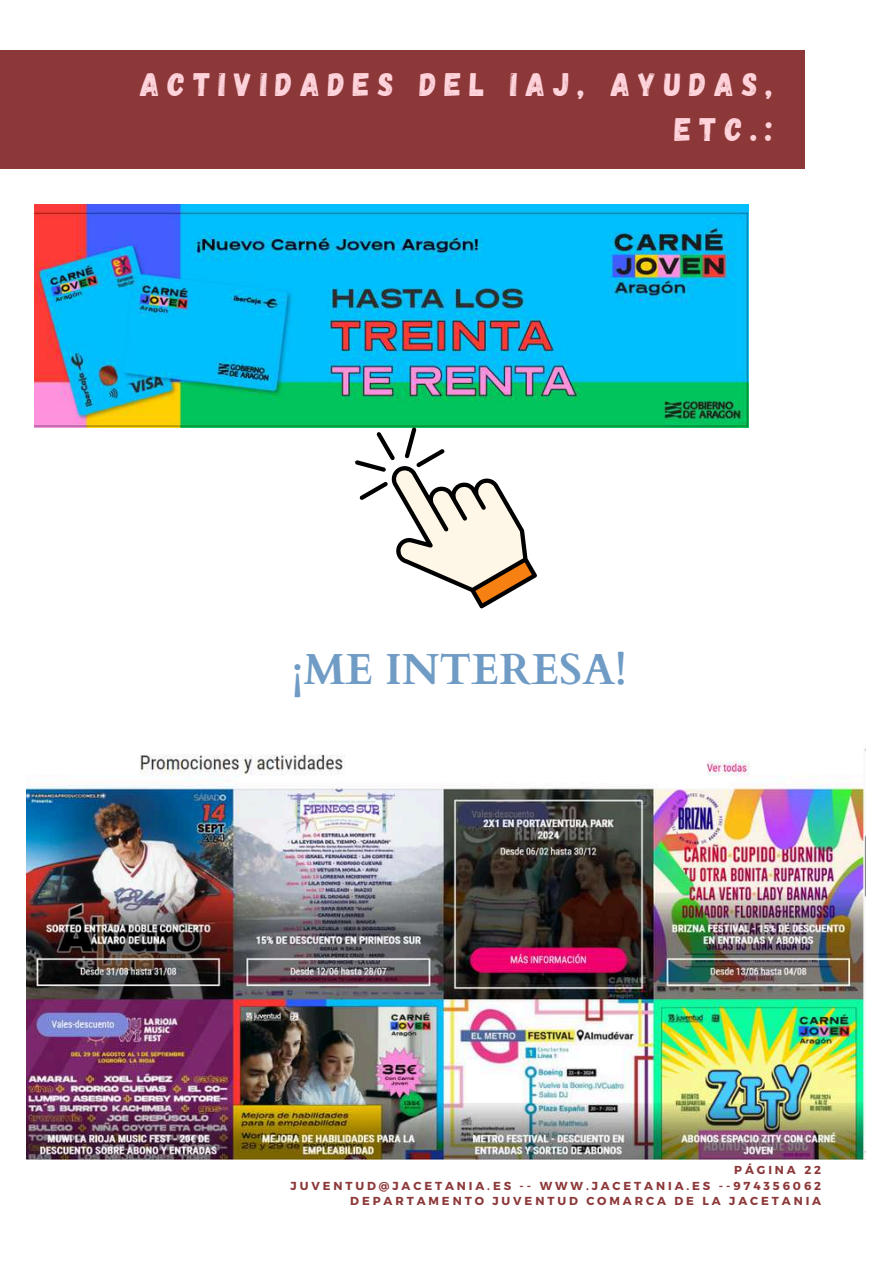
<style>
.page{position:relative;width:894px;height:1264px;background:#fff}
.page>*{position:absolute;margin:0;border:0;box-sizing:border-box;transform-origin:0 0}
.t1{font:700 43.5px "Cardo";color:#6f9bc5}
.t2{font:32.55px/45px "Gagalin";letter-spacing:.25em;color:#ffd3db;text-align:right}
.t3{font:700 11.55px/15.5px "Montserrat";letter-spacing:.25em;color:#8c3839;text-align:right}
</style>
<div class="page">
<div style="left:0;top:50px;width:804px;height:118px;background:#8c3839"></div>
<img style="left:34px;top:205px;width:714px;height:222px">
<img style="left:27px;top:749px;width:838px;height:410px">
<svg style="left:355px;top:427px;width:182px;height:181px"></svg>
<h2 class="t2" style="left:140px;top:61px;width:634px">ACTIVIDADES DEL IAJ, AYUDAS,<br>ETC.:</h2>
<h1 class="t1" style="left:292px;top:641px;width:336px">¡ME INTERESA!</h1>
<p class="t3" style="left:290px;top:1161px;width:532px">PÁGINA 22<br>JUVENTUD@JACETANIA.ES -- WWW.JACETANIA.ES --974356062<br>DEPARTAMENTO JUVENTUD COMARCA DE LA JACETANIA</p>
</div>
